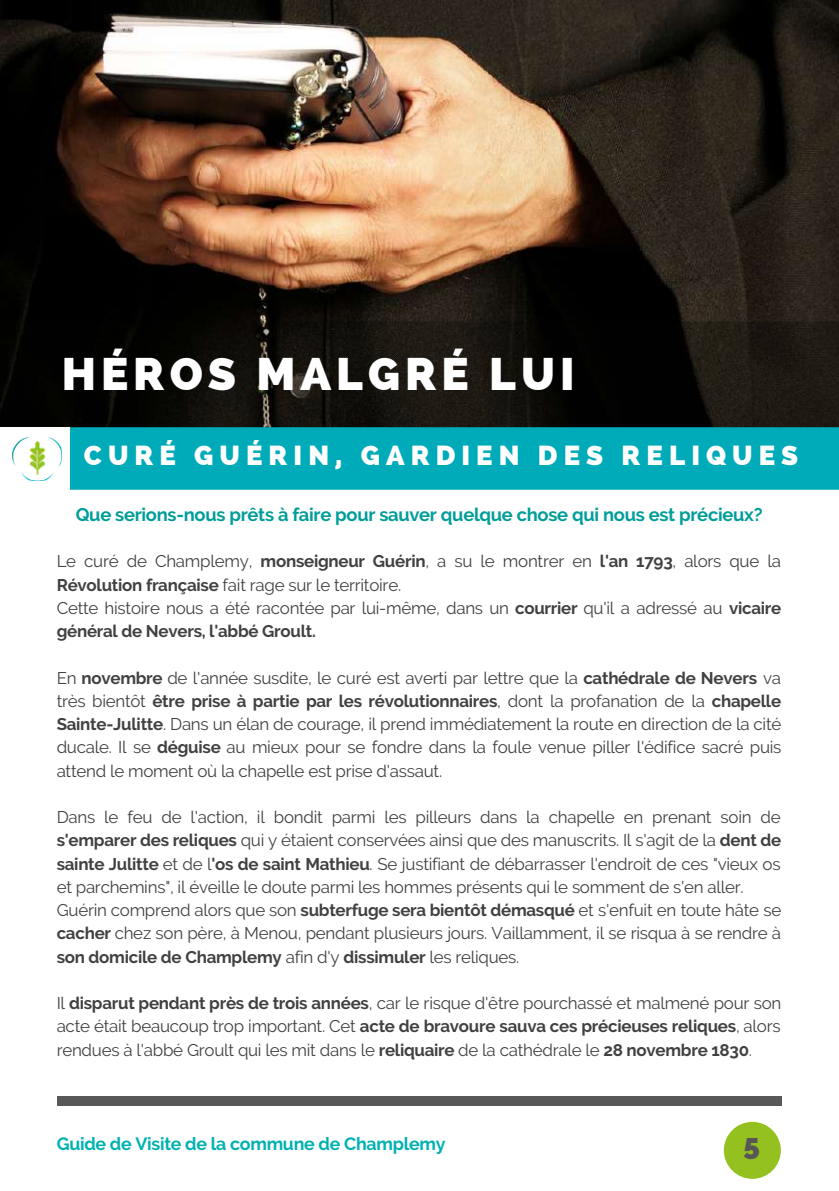
<style>
.page{position:relative;width:839px;height:1191px;background:#fff}
.page>*{position:absolute;margin:0;border:0;box-sizing:border-box;transform-origin:0 0}
.t1{font:800 45.6px "Raleway";letter-spacing:.11em;color:#fff}
.t2{font:800 29.4px "Raleway";color:#575756}
.t3{font:800 27.6px "Raleway";letter-spacing:.22em;color:#fff}
.t4{font:700 18.4px "Raleway";letter-spacing:-.015em;color:#009d99}
.t5{font:700 17.8px "Raleway";letter-spacing:-.015em;color:#00b1b2}
.t6{font:17px/23.2px "Raleway";letter-spacing:-.015em;color:#414141}
.s1{font-weight:700}
</style>
<div class="page">
<img style="left:0;top:0;width:838px;height:322px">
<div style="left:57px;top:1096px;width:724px;height:9px;background:#585858"></div>
<div style="left:0;top:427px;width:838px;height:63px;background:#00abb9"></div>
<div style="left:723px;top:1122px;width:57px;height:57px;background:#94c11f;border-radius:50%"></div>
<svg style="left:0;top:322px;width:838px;height:105px;background:#100e0a"></svg>
<div style="left:0;top:427px;width:70px;height:73px;background:#fff"></div>
<img style="left:13px;top:437px;width:49px;height:43px">
<h1 class="t1" style="left:62px;top:347px;width:514px">HÉROS MALGRÉ LUI</h1>
<h3 class="t3" style="left:84px;top:439px;width:715px">CURÉ GUÉRIN, GARDIEN DES RELIQUES</h3>
<p class="t4" style="left:76px;top:503px;width:688px">Que serions-nous prêts à faire pour sauver quelque chose qui nous est précieux?</p>
<p class="t6" style="left:57px;top:550px;width:726px">Le curé de Champlemy, <span class="s1">monseigneur Guérin</span>, a su le montrer en <span class="s1">l'an 1793</span>, alors que la <span class="s1">Révolution française</span> fait rage sur le territoire.<br>Cette histoire nous a été racontée par lui-même, dans un <span class="s1">courrier</span> qu'il a adressé au <span class="s1">vicaire général de Nevers, l'abbé Groult.</span></p>
<p class="t6" style="left:57px;top:666px;width:726px;text-align:justify">En <span class="s1">novembre</span> de l'année susdite, le curé est averti par lettre que la <span class="s1">cathédrale de Nevers</span> va très bientôt <span class="s1">être prise à partie par les révolutionnaires</span>, dont la profanation de la <span class="s1">chapelle Sainte-Julitte</span>. Dans un élan de courage, il prend immédiatement la route en direction de la cité ducale. Il se <span class="s1">déguise</span> au mieux pour se fondre dans la foule venue piller l'édifice sacré puis attend le moment où la chapelle est prise d'assaut.</p>
<p class="t6" style="left:57px;top:806px;width:726px">Dans le feu de l'action, il bondit parmi les pilleurs dans la chapelle en prenant soin de <span class="s1">s'emparer des reliques</span> qui y étaient conservées ainsi que des manuscrits. Il s'agit de la <span class="s1">dent de sainte Julitte</span> et de l<span class="s1">'os de saint Mathieu</span>. Se justifiant de débarrasser l'endroit de ces "vieux os et parchemins", il éveille le doute parmi les hommes présents qui le somment de s'en aller.<br>Guérin comprend alors que son <span class="s1">subterfuge sera bientôt démasqué</span> et s'enfuit en toute hâte se <span class="s1">cacher</span> chez son père, à Menou, pendant plusieurs jours. Vaillamment, il se risqua à se rendre à <span class="s1">son domicile de Champlemy</span> afin d'y <span class="s1">dissimuler</span> les reliques.</p>
<p class="t6" style="left:57px;top:992px;width:726px;text-align:justify">Il <span class="s1">disparut pendant près de trois années</span>, car le risque d'être pourchassé et malmené pour son acte était beaucoup trop important. Cet <span class="s1">acte de bravoure sauva ces précieuses reliques</span>, alors rendues à l'abbé Groult qui les mit dans le <span class="s1">reliquaire</span> de la cathédrale le <span class="s1">28 novembre 1830</span>.</p>
<p class="t5" style="left:57px;top:1133px;width:390px">Guide de Visite de la commune de Champlemy</p>
<h2 class="t2" style="left:743px;top:1128px;width:18px">5</h2>
</div>
